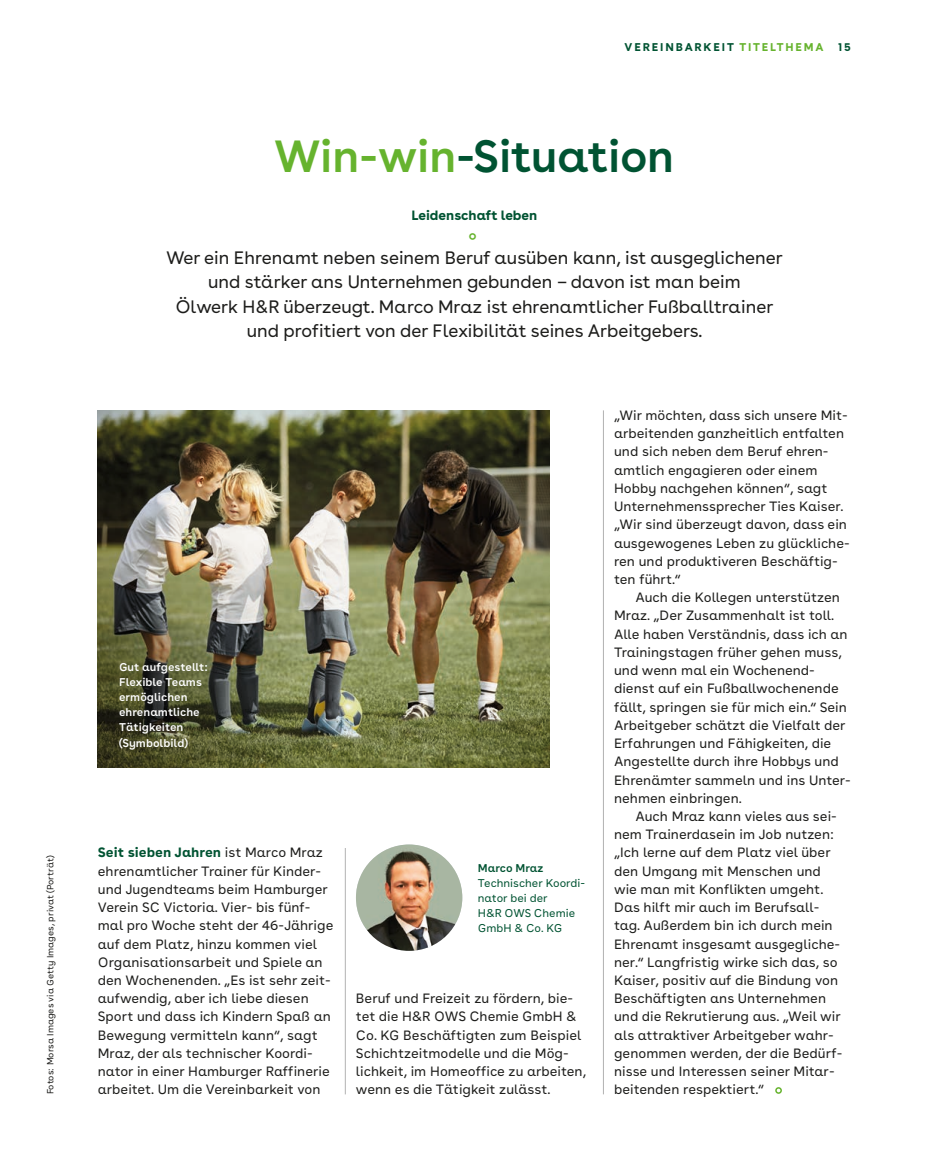
<style>
.page{position:relative;width:936px;height:1161px;background:#fff}
.page>*{position:absolute;margin:0;border:0;box-sizing:border-box;transform-origin:0 0}
.t1{font:600 45px "AOK Buenos Aires";color:#005332}
.t2{font:18px/24.3px "AOK Buenos Aires";color:#1d1d1b;text-align:center}
.t3{font:13.5px/18.3px "AOK Buenos Aires Text";color:#1d1d1b}
.t4{font:700 13.5px "AOK Buenos Aires";color:#005332}
.t5{font:13.05px "AOK Icon Font";color:#66b32e}
.t6{font:600 11.25px/15.1px "AOK Buenos Aires Text";color:#fff}
.t7{font:11.25px/15.1px "AOK Buenos Aires Text";color:#005332}
.t8{font:700 11.25px "AOK Buenos Aires";letter-spacing:.16em;color:#005332}
.t9{font:600 11.25px "AOK Buenos Aires Text";color:#005332}
.t10{font:9px "AOK Buenos Aires Text";color:#1d1d1b}
.s1{color:#66b32e}
.s2{font-weight:700;color:#005332}
</style>
<div class="page">
<img style="left:98px;top:410px;width:451px;height:358px">
<hr style="left:603px;top:410px;width:1px;height:684px;background:#b2b2b2">
<hr style="left:345px;top:848px;width:1px;height:246px;background:#b2b2b2">
<div style="left:775px;top:1087px;width:6px;height:7px;border:2px solid #66b32e;border-radius:50%"></div>
<img style="left:356px;top:844px;width:106px;height:107px;border-radius:53px">
<p class="t10" style="left:43px;top:1094px;width:240px;rotate:-90deg">Fotos: Morsa Images via Getty Images, privat (Porträt)</p>
<p class="t8" style="left:624px;top:37px;width:200px">VEREINBARKEIT <span class="s1">TITELTHEMA</span></p>
<p class="t8" style="left:838px;top:37px;width:14px">15</p>
<h1 class="t1" style="left:274px;top:119px;width:401px"><span class="s1">Win-win</span>-Situation</h1>
<p class="t4" style="left:411px;top:203px;width:127px">Leidenschaft leben</p>
<p class="t5" style="left:469px;top:230px;width:9px">k</p>
<p class="t2" style="left:166px;top:244px;width:618px">Wer ein Ehrenamt neben seinem Beruf ausüben kann, ist ausgeglichener und stärker ans Unternehmen gebunden – davon ist man beim<br>Ölwerk H&amp;R überzeugt. Marco Mraz ist ehrenamtlicher Fußballtrainer und profitiert von der Flexibilität seines Arbeitgebers.</p>
<p class="t6" style="left:119px;top:658px;width:90px">Gut aufgestellt:<br>Flexible Teams ermöglichen ehrenamtliche<br>Tätigkeiten (Symbolbild)</p>
<p class="t3" style="left:98px;top:842px;width:237px"><span class="s2">Seit sieben Jahren</span> ist Marco Mraz ehrenamtlicher Trainer für Kinder&shy;und Jugendteams beim Hamburger Verein SC Victoria. Vier- bis fünf&shy;mal pro Woche steht der 46-Jährige auf dem Platz, hinzu kommen viel Organisationsarbeit und Spiele an den Wochenenden. „Es ist sehr zeit&shy;aufwendig, aber ich liebe diesen Sport und dass ich Kindern Spaß an Bewegung vermitteln kann“, sagt Mraz, der als technischer Koordi&shy;nator in einer Hamburger Raffinerie arbeitet. Um die Vereinbarkeit von</p>
<p class="t9" style="left:478px;top:858px;width:67px">Marco Mraz</p>
<p class="t7" style="left:478px;top:874px;width:109px">Technischer Koordi&shy;nator bei der<br>H&amp;R OWS Chemie<br>GmbH &amp; Co. KG</p>
<p class="t3" style="left:356px;top:988px;width:232px">Beruf und Freizeit zu fördern, bie&shy;tet die H&amp;R OWS Chemie GmbH &amp; Co. KG Beschäftigten zum Beispiel Schichtzeitmodelle und die Mög&shy;lichkeit, im Homeoffice zu arbeiten, wenn es die Tätigkeit zulässt.</p>
<p class="t3" style="left:614px;top:405px;width:237px">„Wir möchten, dass sich unsere Mit&shy;arbeitenden ganzheitlich entfalten und sich neben dem Beruf ehren&shy;amtlich engagieren oder einem<br>Hobby nachgehen können“, sagt<br>Unternehmenssprecher Ties Kaiser. „Wir sind überzeugt davon, dass ein ausgewogenes Leben zu glückliche&shy;ren und produktiveren Beschäftig&shy;ten führt.“</p>
<p class="t3" style="left:614px;top:587px;width:238px;text-indent:21px">Auch die Kollegen unterstützen Mraz. „Der Zusammenhalt ist toll.<br>Alle haben Verständnis, dass ich an Trainingstagen früher gehen muss, und wenn mal ein Wochenend&shy;dienst auf ein Fußballwochenende fällt, springen sie für mich ein.“ Sein Arbeitgeber schätzt die Vielfalt der Erfahrungen und Fähigkeiten, die Angestellte durch ihre Hobbys und Ehrenämter sammeln und ins Unter&shy;nehmen einbringen.</p>
<p class="t3" style="left:614px;top:806px;width:230px;text-indent:21px">Auch Mraz kann vieles aus sei&shy;nem Trainerdasein im Job nutzen: „Ich lerne auf dem Platz viel über den Umgang mit Menschen und wie man mit Konflikten umgeht.<br>Das hilft mir auch im Berufsall&shy;tag. Außerdem bin ich durch mein<br>Ehrenamt insgesamt ausgegliche&shy;ner.“ Langfristig wirke sich das, so<br>Kaiser, positiv auf die Bindung von<br>Beschäftigten ans Unternehmen und die Rekrutierung aus. „Weil wir als attraktiver Arbeitgeber wahr&shy;genommen werden, der die Bedürf&shy;nisse und Interessen seiner Mitar&shy;beitenden respektiert.“</p>
</div>
